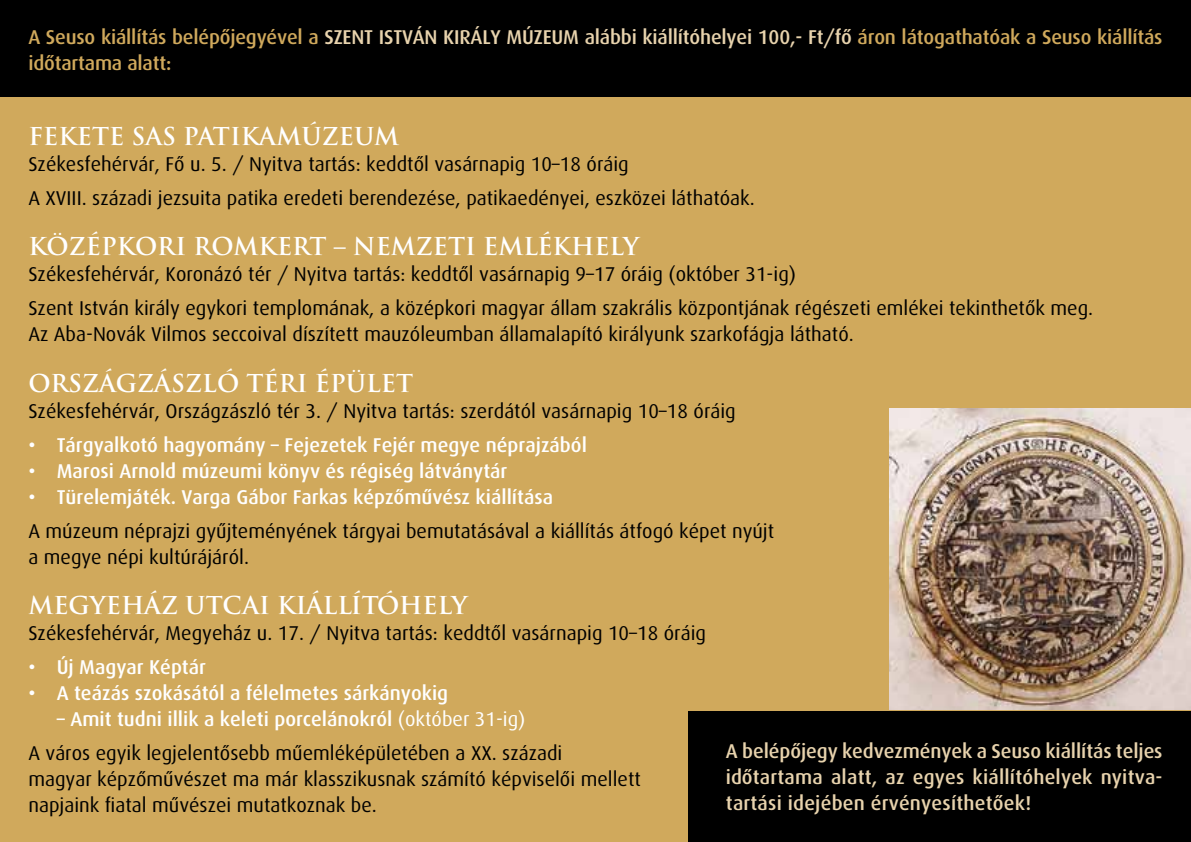
<style>
.page{position:relative;width:1191px;height:842px;background:#d0a95c}
.page>*{position:absolute;margin:0;border:0;box-sizing:border-box;transform-origin:0 0}
.t1{font:700 24px "Trajan Pro";color:#fff}
.t2{font:20px/34px "Dax";color:#000}
.t3{font:500 20px "Dax";color:#fff}
.t4{font:500 20px/26px "Dax";letter-spacing:-.01em;color:#d0a95c}
.t5{font:500 20px/26px "Dax";letter-spacing:.01em;color:#e8d3ad;text-align:justify}
.s1{color:#e8d3ad}
.s2{font-weight:500;color:#fff}
.s3{color:#fff}
</style>
<div class="page">
<img style="left:889px;top:409px;width:302px;height:301px">
<div style="left:0;top:0;width:1191px;height:96px;background:#000"></div>
<div style="left:688px;top:711px;width:503px;height:131px;background:#000"></div>
<p class="t4" style="left:28px;top:24px;width:1135px">A Seuso kiállítás belépôjegyével a <span class="s1">Szent István Király Múzeum alábbi kiállítóhelyei 100,- Ft/fô</span> áron látogathatóak a Seuso kiállítás idôtartama alatt:</p>
<p class="t1" style="left:28px;top:121px;width:32px">FEKETE</p>
<p class="t1" style="left:131px;top:121px;width:189px">SAS PAT IKAMÚZEU</p>
<p class="t1" style="left:374px;top:121px;width:27px">M</p>
<p class="t2" style="left:28px;top:147px;width:728px">Székesfehérvár, Fô u. 5. / Nyitva tartás: keddtôl vasárnapig 10–18 óráig<br>A XVIII. századi jezsuita patika eredeti berendezése, patikaedényei, eszközei láthatóak.</p>
<p class="t1" style="left:28px;top:232px;width:110px">KÖZÉPKOR</p>
<p class="t1" style="left:175px;top:232px;width:101px">I ROMKERT</p>
<p class="t1" style="left:334px;top:232px;width:99px">– NEMZET</p>
<p class="t1" style="left:465px;top:232px;width:146px">I EMLÉKHELY</p>
<p class="t2" style="left:28px;top:258px;width:1066px">Székesfehérvár, Koronázó tér / Nyitva tartás: keddtôl vasárnapig 9–17 óráig (október 31-ig)<br>Szent István király egykori templomának, a középkori magyar állam szakrális központjának régészeti emlékei tekinthetôk meg.</p>
<p class="t2" style="left:28px;top:318px;width:827px">Az Aba-Novák Vilmos seccoival díszített mauzóleumban államalapító királyunk szarkofágja látható.</p>
<p class="t1" style="left:28px;top:368px;width:73px">ORSZÁGZÁ</p>
<p class="t1" style="left:171px;top:368px;width:33px">SZLÓ</p>
<p class="t1" style="left:246px;top:368px;width:136px">TÉRI ÉPÜLET</p>
<p class="t2" style="left:28px;top:394px;width:709px">Székesfehérvár, Országzászló tér 3. / Nyitva tartás: szerdától vasárnapig 10–18 óráig</p>
<p class="t3" style="left:28px;top:434px;width:560px">• Tárgyalkotó hagyomány – Fejezetek Fejér megye néprajzából</p>
<p class="t3" style="left:28px;top:460px;width:480px">• Marosi Arnold múzeumi könyv és régiség látványtár</p>
<p class="t3" style="left:28px;top:486px;width:526px">• Türelemjáték. Varga Gábor Farkas képzômûvész kiállítása</p>
<p class="t2" style="left:28px;top:518px;width:747px;line-height:26px">A múzeum néprajzi gyûjteményének tárgyai bemutatásával a kiállítás átfogó képet nyújt a megye népi kultúrájáról.</p>
<p class="t1" style="left:28px;top:591px;width:43px">MEGYE</p>
<p class="t1" style="left:121px;top:591px;width:84px">HÁZ UTCA</p>
<p class="t1" style="left:259px;top:591px;width:180px">I KIÁLLÍTÓ HELY</p>
<p class="t2" style="left:28px;top:616px;width:679px">Székesfehérvár, Megyeház u. 17. / Nyitva tartás: keddtôl vasárnapig 10–18 óráig</p>
<p class="t3" style="left:28px;top:656px;width:179px">• Új Magyar Képtár</p>
<p class="t3" style="left:28px;top:682px;width:421px">• A teázás szokásától a félelmetes sárkányokig</p>
<p class="t2" style="left:28px;top:702px;width:535px;text-align:center"><span class="s2">– Amit tudni illik a keleti porcelánokról</span> <span class="s3">(október 31-ig)<br></span>A város egyik legjelentôsebb mûemléképületében a XX. századi</p>
<p class="t2" style="left:28px;top:766px;width:614px;line-height:26px">magyar képzômûvészet ma már klasszikusnak számító képviselôi mellett napjaink fiatal mûvészei mutatkoznak be.</p>
<p class="t5" style="left:726px;top:738px;width:438px">A belépôjegy kedvezmények a Seuso kiállítás teljes idôtartama alatt, az egyes kiállítóhelyek nyitva&shy;tartási idejében érvényesíthetôek!</p>
</div>
